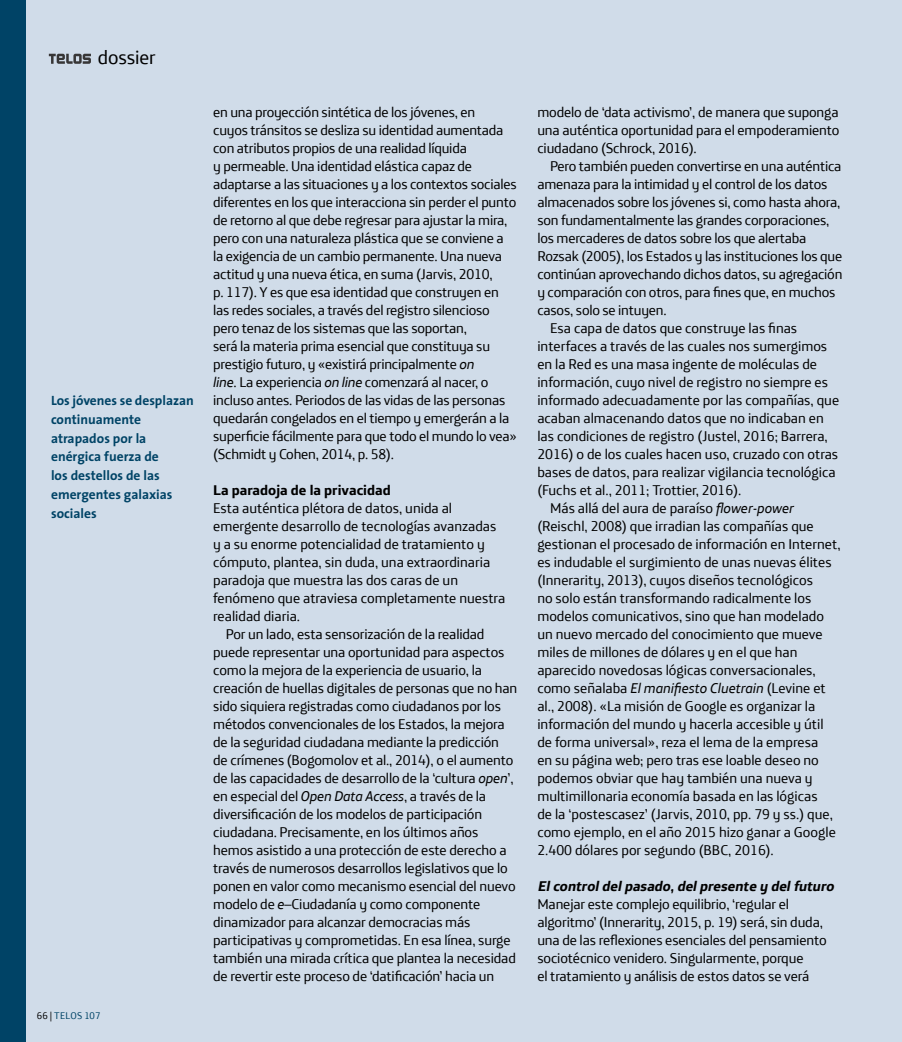
<style>
.page{position:relative;width:902px;height:1042px;background:#fff}
.page>*{position:absolute;margin:0;border:0;box-sizing:border-box;transform-origin:0 0}
.t1{font:19.5px "Telefonica Text";letter-spacing:-.01em;color:#000}
._04_TELOS__plain_tex{font:14.25px/18px "Telefonica Text";letter-spacing:-.01em;color:#000}
._03_TELOS__plain_tex{font:14.25px/18px "Telefonica Text";letter-spacing:-.005em;color:#000}
._05_TELOS_ladillo_2{font:italic 700 14.25px "Telefonica Text";color:#000}
._05_TELOS_ladillo_1{font:700 14.25px "Telefonica Text";color:#000}
._07_TELOS_texto_al_m{font:700 13.5px/18.8px "The Sans";color:#004366}
.t2{font:9.75px "Telefonica Text";letter-spacing:.015em;color:#004366}
.s1{color:#000}
.s2{font-style:italic}
</style>
<div class="page">
<div style="left:0;top:0;width:901px;height:1042px;background:#d0dce9"></div>
<div style="left:0;top:0;width:26px;height:1042px;background:#004366"></div>
<svg style="left:49px;top:54px;width:42px;height:10px"></svg>
<h1 class="t1" style="left:98px;top:41px;width:59px">dossier</h1>
<p class="_07_TELOS_texto_al_m" style="left:51px;top:391px;width:144px">Los jóvenes se desplazan continuamente atrapados por la enérgica fuerza de<br>los destellos de las emergentes galaxias sociales</p>
<p class="t2" style="left:37px;top:1007px;width:65px"><span class="s1">66 |</span> TELOS 107</p>
<p class="_04_TELOS__plain_tex" style="left:213px;top:102px;width:305px">en una proyección sintética de los jóvenes, en<br>cuyos tránsitos se desliza su identidad aumentada con atributos propios de una realidad líquida<br>y permeable. Una identidad elástica capaz de adaptarse a las situaciones y a los contextos sociales diferentes en los que interacciona sin perder el punto de retorno al que debe regresar para ajustar la mira, pero con una naturaleza plástica que se conviene a la exigencia de un cambio permanente. Una nueva actitud y una nueva ética, en suma (Jarvis, 2010,<br>p. 117). Y es que esa identidad que construyen en las redes sociales, a través del registro silencioso pero tenaz de los sistemas que las soportan,<br>será la materia prima esencial que constituya su prestigio futuro, y «existirá principalmente <span class="s2">on<br>line</span>. La experiencia <span class="s2">on line</span> comenzará al nacer, o incluso antes. Periodos de las vidas de las personas quedarán congelados en el tiempo y emergerán a la superficie fácilmente para que todo el mundo lo vea» (Schmidt y Cohen, 2014, p. 58).</p>
<p class="_05_TELOS_ladillo_1" style="left:213px;top:477px;width:179px">La paradoja de la privacidad</p>
<p class="_03_TELOS__plain_tex" style="left:213px;top:498px;width:293px">Esta auténtica plétora de datos, unida al emergente desarrollo de tecnologías avanzadas y a su enorme potencialidad de tratamiento y cómputo, plantea, sin duda, una extraordinaria paradoja que muestra las dos caras de un fenómeno que atraviesa completamente nuestra realidad diaria.</p>
<p class="_04_TELOS__plain_tex" style="left:213px;top:624px;width:306px;text-indent:13px">Por un lado, esta sensorización de la realidad puede representar una oportunidad para aspectos como la mejora de la experiencia de usuario, la creación de huellas digitales de personas que no han sido siquiera registradas como ciudadanos por los métodos convencionales de los Estados, la mejora de la seguridad ciudadana mediante la predicción<br>de crímenes (Bogomolov et al., 2014), o el aumento de las capacidades de desarrollo de la ‘cultura <span class="s2">open</span>’, en especial del <span class="s2">Open Data Access</span>, a través de la diversificación de los modelos de participación ciudadana. Precisamente, en los últimos años hemos asistido a una protección de este derecho a través de numerosos desarrollos legislativos que lo ponen en valor como mecanismo esencial del nuevo modelo de <span class="s2">e</span>–Ciudadanía y como componente dinamizador para alcanzar democracias más participativas y comprometidas. En esa línea, surge también una mirada crítica que plantea la necesidad de revertir este proceso de ‘datificación’ hacia un</p>
<p class="_04_TELOS__plain_tex" style="left:537px;top:102px;width:303px;text-align:justify">modelo de ‘data activismo’, de manera que suponga una auténtica oportunidad para el empoderamiento ciudadano (Schrock, 2016).</p>
<p class="_04_TELOS__plain_tex" style="left:537px;top:156px;width:306px;text-indent:13px">Pero también pueden convertirse en una auténtica amenaza para la intimidad y el control de los datos almacenados sobre los jóvenes si, como hasta ahora, son fundamentalmente las grandes corporaciones, los mercaderes de datos sobre los que alertaba Rozsak (2005), los Estados y las instituciones los que continúan aprovechando dichos datos, su agregación y comparación con otros, para fines que, en muchos casos, solo se intuyen.</p>
<p class="_04_TELOS__plain_tex" style="left:537px;top:318px;width:303px;text-indent:13px">Esa capa de datos que construye las finas interfaces a través de las cuales nos sumergimos en la Red es una masa ingente de moléculas de información, cuyo nivel de registro no siempre es informado adecuadamente por las compañías, que acaban almacenando datos que no indicaban en las condiciones de registro (Justel, 2016; Barrera, 2016) o de los cuales hacen uso, cruzado con otras bases de datos, para realizar vigilancia tecnológica (Fuchs et al., 2011; Trottier, 2016).</p>
<p class="_04_TELOS__plain_tex" style="left:537px;top:498px;width:305px;text-indent:13px">Más allá del aura de paraíso <span class="s2">flower-power </span>(Reischl, 2008) que irradian las compañías que gestionan el procesado de información en Internet, es indudable el surgimiento de unas nuevas élites (Innerarity, 2013), cuyos diseños tecnológicos<br>no solo están transformando radicalmente los modelos comunicativos, sino que han modelado un nuevo mercado del conocimiento que mueve miles de millones de dólares y en el que han aparecido novedosas lógicas conversacionales, como señalaba <span class="s2">El manifiesto Cluetrain</span> (Levine et al., 2008). «La misión de Google es organizar la información del mundo y hacerla accesible y útil de forma universal», reza el lema de la empresa<br>en su página web; pero tras ese loable deseo no podemos obviar que hay también una nueva y multimillonaria economía basada en las lógicas<br>de la ‘postescasez’ (Jarvis, 2010, pp. 79 y ss.) que, como ejemplo, en el año 2015 hizo ganar a Google 2.400 dólares por segundo (BBC, 2016).</p>
<p class="_05_TELOS_ladillo_2" style="left:537px;top:873px;width:302px">Elcontroldelpasado,delpresente y delfuturo</p>
<p class="_03_TELOS__plain_tex" style="left:537px;top:894px;width:291px">Manejar este complejo equilibrio, ‘regular el algoritmo’ (Innerarity, 2015, p. 19) será, sin duda, una de las reflexiones esenciales del pensamiento sociotécnico venidero. Singularmente, porque<br>el tratamiento y análisis de estos datos se verá</p>
</div>
